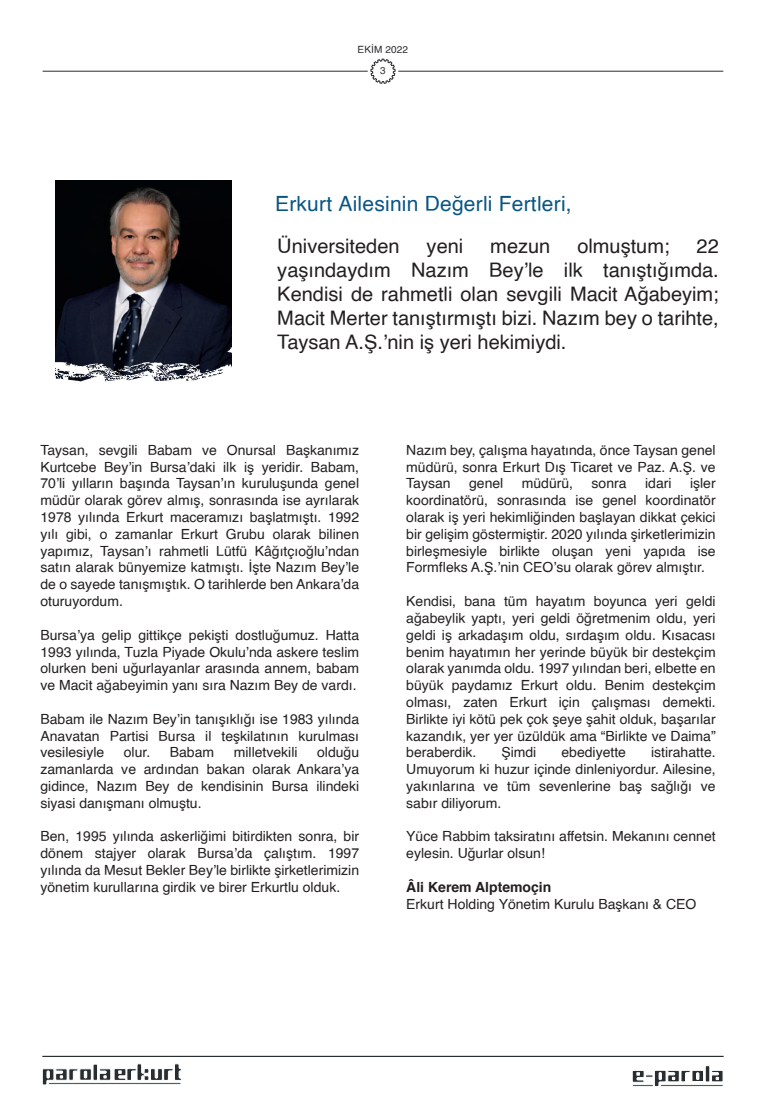
<style>
.page{position:relative;width:766px;height:1106px;background:#fff}
.page>*{position:absolute;margin:0;border:0;box-sizing:border-box;transform-origin:0 0}
.t1{font:21px "Helvetica";letter-spacing:.01em;color:#095582}
.t2{font:20px/24px "Helvetica";color:#231f20;text-align:justify}
.t3{font:14px/16.8px "Helvetica";color:#231f20;text-align:justify}
.t4{font:700 14px "Helvetica";color:#231f20}
.t5{font:10px "Helvetica";letter-spacing:.01em;color:#292d2f}
.t6{font:10px "Helvetica";color:#323333}
</style>
<div class="page">
<hr style="left:42px;top:1055px;width:681px;height:2px;background:#292d2f">
<hr style="left:43px;top:71px;width:324px;height:1px;background:#292d2f">
<hr style="left:398px;top:71px;width:325px;height:1px;background:#292d2f">
<svg style="left:370px;top:58px;width:26px;height:26px"></svg>
<svg style="left:632px;top:1065px;width:91px;height:22px"></svg>
<div style="left:660px;top:1084px;width:63px;height:2px;border:1px solid #fff"></div>
<div style="left:631px;top:1084px;width:22px;height:2px;border:1px solid #fff"></div>
<svg style="left:42px;top:1063px;width:139px;height:22px"></svg>
<div style="left:48px;top:1082px;width:133px;height:2px;border:1px solid #fff"></div>
<img style="left:55px;top:181px;width:176px;height:163px">
<svg style="left:55px;top:344px;width:177px;height:38px"></svg>
<p class="t5" style="left:357px;top:42px;width:52px">EKİM 2022</p>
<p class="t6" style="left:380px;top:63px;width:7px">3</p>
<h1 class="t1" style="left:275px;top:188px;width:298px">Erkurt Ailesinin Değerli Fertleri,</h1>
<h2 class="t2" style="left:277px;top:234px;width:124px">Üniversiteden</h2>
<h2 class="t2" style="left:426px;top:234px;width:38px">yeni</h2>
<h2 class="t2" style="left:490px;top:234px;width:62px">mezun</h2>
<h2 class="t2" style="left:577px;top:234px;width:94px">olmuştum;</h2>
<h2 class="t2" style="left:277px;top:234px;width:443px;text-indent:419px">22 yaşındaydım Nazım Bey’le ilk tanıştığımda.<br>Kendisi de rahmetli olan sevgili Macit Ağabeyim; Macit Merter tanıştırmıştı bizi. Nazım bey o tarihte, Taysan A.Ş.’nin iş yeri hekimiydi.</h2>
<p class="t3" style="left:40px;top:442px;width:320px">Taysan, sevgili Babam ve Onursal Başkanımız Kurtcebe Bey’in Bursa’daki ilk iş yeridir. Babam, 70’li yılların başında Taysan’ın kuruluşunda genel müdür olarak görev almış, sonrasında ise ayrılarak 1978 yılında Erkurt maceramızı başlatmıştı. 1992 yılı gibi, o zamanlar Erkurt Grubu olarak bilinen yapımız, Taysan’ı rahmetli Lütfü Kâğıtçıoğlu’ndan satın alarak bünyemize katmıştı. İşte Nazım Bey’le de o sayede tanışmıştık. O tarihlerde ben Ankara’da oturuyordum.</p>
<p class="t3" style="left:40px;top:627px;width:320px">Bursa’ya gelip gittikçe pekişti dostluğumuz. Hatta 1993 yılında, Tuzla Piyade Okulu’nda askere teslim olurken beni uğurlayanlar arasında annem, babam ve Macit ağabeyimin yanı sıra Nazım Bey de vardı.</p>
<p class="t3" style="left:40px;top:711px;width:320px">Babam ile Nazım Bey’in tanışıklığı ise 1983 yılında Anavatan Partisi Bursa il teşkilatının kurulması vesilesiyle</p>
<p class="t3" style="left:40px;top:744px;width:320px;text-indent:276px">olduğu zamanlarda ve ardından bakan olarak Ankara’ya gidince, Nazım Bey de kendisinin Bursa ilindeki siyasi danışmanı olmuştu.</p>
<p class="t3" style="left:40px;top:828px;width:320px">Ben, 1995 yılında askerliğimi bitirdikten sonra, bir dönem stajyer olarak Bursa’da çalıştım. 1997 yılında da Mesut Bekler Bey’le birlikte şirketlerimizin yönetim kurullarına girdik ve birer Erkurtlu olduk.</p>
<p class="t3" style="left:124px;top:744px;width:28px">olur.</p>
<p class="t3" style="left:170px;top:744px;width:46px">Babam</p>
<p class="t3" style="left:234px;top:744px;width:65px">milletvekili</p>
<p class="t3" style="left:406px;top:442px;width:311px">Nazım bey, çalışma hayatında, önce Taysan genel müdürü, sonra Erkurt Dış Ticaret ve Paz. A.Ş. ve Taysan</p>
<p class="t3" style="left:469px;top:475px;width:36px">genel</p>
<p class="t3" style="left:521px;top:475px;width:53px">müdürü,</p>
<p class="t3" style="left:591px;top:475px;width:37px">sonra</p>
<p class="t3" style="left:645px;top:475px;width:28px">idari</p>
<p class="t3" style="left:406px;top:475px;width:311px;text-indent:283px">işler koordinatörü, sonrasında ise genel koordinatör olarak iş yeri hekimliğinden başlayan dikkat çekici bir gelişim göstermiştir. 2020 yılında şirketlerimizin birleşmesiyle birlikte oluşan yeni yapıda ise Formfleks A.Ş.’nin CEO’su olarak görev almıştır.</p>
<p class="t3" style="left:406px;top:593px;width:311px">Kendisi, bana tüm hayatım boyunca yeri geldi ağabeylik yaptı, yeri geldi öğretmenim oldu, yeri geldi iş arkadaşım oldu, sırdaşım oldu. Kısacası benim hayatımın her yerinde büyük bir destekçim olarak yanımda oldu. 1997 yılından beri, elbette en büyük paydamız Erkurt oldu. Benim destekçim olması, zaten Erkurt için çalışması demekti.<br>Birlikte iyi kötü pek çok şeye şahit olduk, başarılar kazandık, yer yer üzüldük ama “Birlikte ve Daima” beraberdik.</p>
<p class="t3" style="left:501px;top:744px;width:36px">Şimdi</p>
<p class="t3" style="left:561px;top:744px;width:66px">ebediyette</p>
<p class="t3" style="left:406px;top:744px;width:311px;text-indent:245px">istirahatte.<br>Umuyorum ki huzur içinde dinleniyordur. Ailesine, yakınlarına ve tüm sevenlerine baş sağlığı ve sabır diliyorum.</p>
<p class="t3" style="left:406px;top:828px;width:311px">Yüce Rabbim taksiratını affetsin. Mekanını cennet eylesin. Uğurlar olsun!</p>
<p class="t4" style="left:406px;top:875px;width:146px">Âli Kerem Alptemoçin</p>
<p class="t3" style="left:406px;top:895px;width:291px">Erkurt Holding Yönetim Kurulu Başkanı &amp; CEO</p>
</div>
